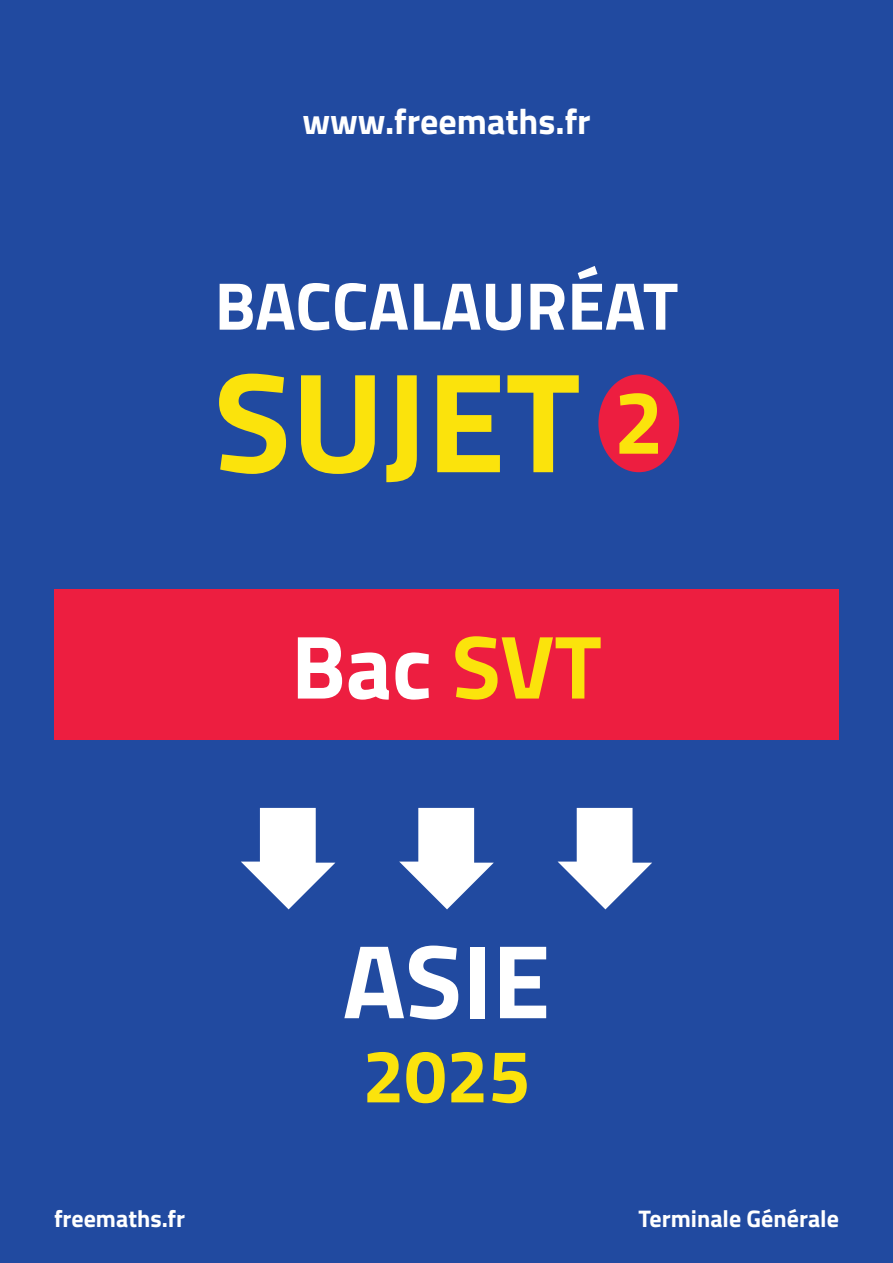
<style>
.page{position:relative;width:893px;height:1263px;background:#214aa0}
.page>*{position:absolute;margin:0;border:0;box-sizing:border-box;transform-origin:0 0}
.t1{font:700 142.5px "Titillium";color:#fbe30c}
.t2{font:700 105px "Titillium";color:#fff}
.t3{font:700 90px "Titillium";color:#fff}
.t4{font:700 75px "Titillium";color:#fbe30c}
.t5{font:700 67.5px "Titillium";color:#fff}
.t6{font:700 36px "Titillium";color:#fff}
.t7{font:700 24px "Titillium";color:#fff}
.s1{font-size:90px}
.s2{color:#fbe30c}
</style>
<div class="page">
<div style="left:598px;top:374px;width:81px;height:98px;background:#ed1e40;border-radius:50%"></div>
<svg style="left:241px;top:808px;width:94px;height:101px"></svg>
<svg style="left:399px;top:808px;width:95px;height:101px"></svg>
<svg style="left:558px;top:808px;width:94px;height:101px"></svg>
<div style="left:54px;top:589px;width:785px;height:151px;background:#ed1e40"></div>
<h3 class="t6" style="left:302px;top:94px;width:290px">www.freemaths.fr</h3>
<h3 class="t5" style="left:215px;top:254px;width:465px">BACCALAURÉAT</h3>
<h1 class="t1" style="left:214px;top:313px;width:452px">SUJET <span class="s1">2</span></h1>
<h3 class="t3" style="left:291px;top:598px;width:312px">Bac <span class="s2">SVT</span></h3>
<p class="t2" style="left:343px;top:901px;width:209px">ASIE</p>
<h3 class="t4" style="left:362px;top:1019px;width:169px">2025</h3>
<p class="t7" style="left:54px;top:1200px;width:133px">freemaths.fr</p>
<p class="t7" style="left:639px;top:1200px;width:202px">Terminale Générale</p>
</div>
